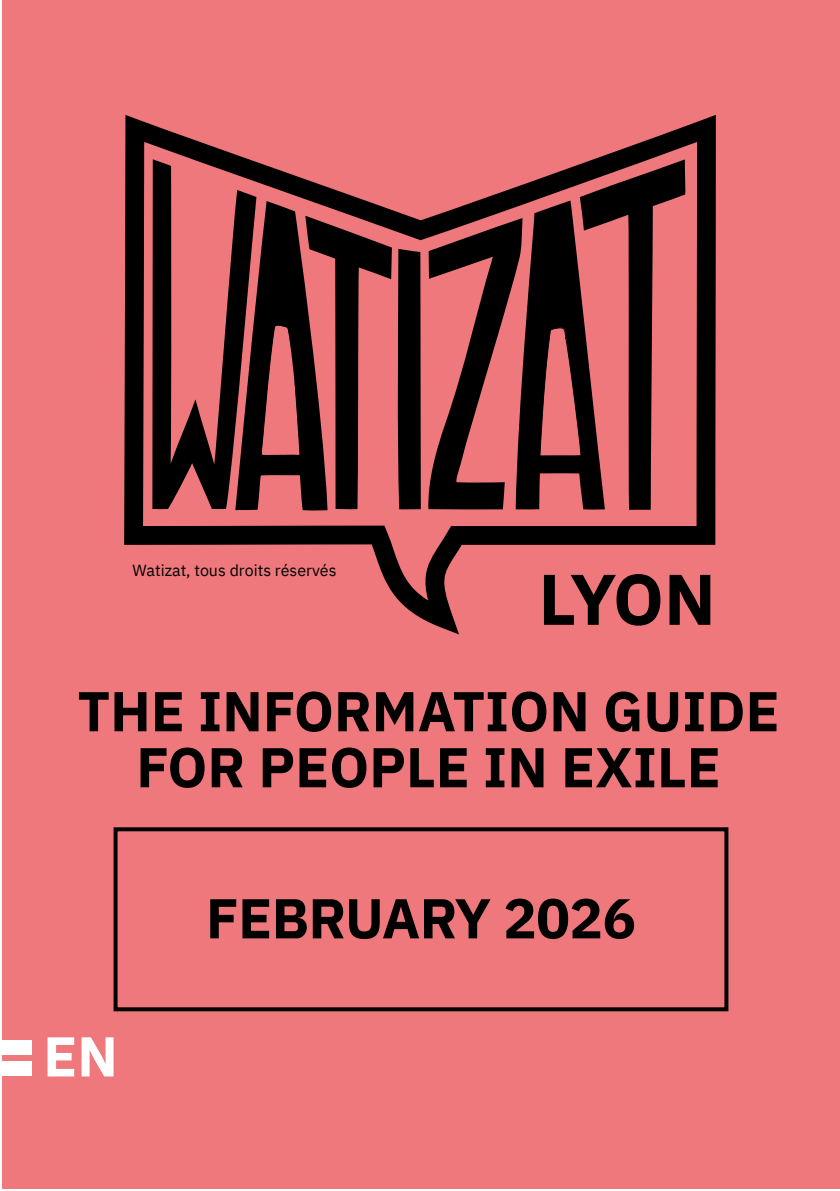
<style>
.page{position:relative;width:840px;height:1191px;background:#fff}
.page>*{position:absolute;margin:0;border:0;box-sizing:border-box;transform-origin:0 0}
.t1{font:700 71.6px "IBM Plex Sans Arabic";color:#000}
.t2{font:700 56px/56px "IBM Plex Sans Arabic";color:#000;text-align:center}
.t3{font:700 56px "IBM Plex Sans Arabic";color:#fff}
.t4{font:16px "IBM Plex Sans Arabic";color:#000}
</style>
<div class="page">
<div style="left:2px;top:0;width:837px;height:1188px;background:#ef787c"></div>
<svg style="left:124px;top:115px;width:591px;height:519px"></svg>
<svg style="left:152px;top:159px;width:268px;height:352px"></svg>
<svg style="left:427px;top:159px;width:258px;height:351px"></svg>
<div style="left:0;top:1040px;width:32px;height:14px;background:#fff"></div>
<div style="left:0;top:1061px;width:32px;height:14px;background:#fff"></div>
<div style="left:113px;top:827px;width:615px;height:184px;border:4px solid #000"></div>
<p class="t4" style="left:132px;top:561px;width:205px">Watizat, tous droits réservés</p>
<p class="t1" style="left:538px;top:558px;width:179px">LYON</p>
<p class="t2" style="left:77px;top:684px;width:703px">THE INFORMATION GUIDE<br>FOR PEOPLE IN EXILE</p>
<p class="t3" style="left:43px;top:1024px;width:76px">EN</p>
<p class="t2" style="left:206px;top:891px;width:431px">FEBRUARY 2026</p>
</div>
